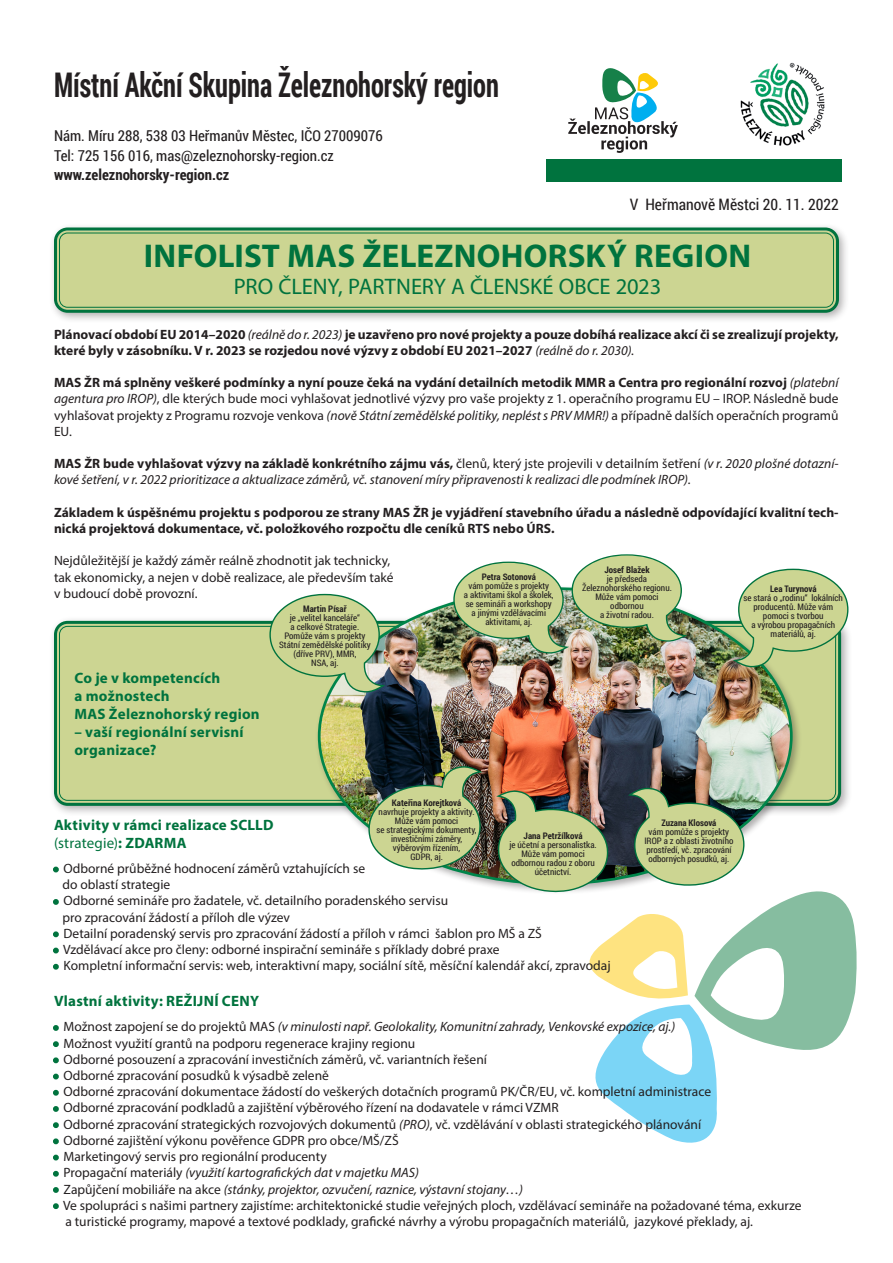
<style>
.page{position:relative;width:893px;height:1263px;background:#fff}
.page>*{position:absolute;margin:0;border:0;box-sizing:border-box;transform-origin:0 0}
.Základ_text_9_3-9_8{font:700 33.9px "Roboto Condensed";color:#231f20;scale:.78 1}
.t1{font:700 33px "Myriad Pro";letter-spacing:.01em;color:#00733e}
.t2{font:22.5px "Myriad Pro";letter-spacing:-.005em;color:#00733e}
.t3{font:15.75px "Roboto Condensed";color:#231f20}
.t4{font:700 15px "Myriad Pro";letter-spacing:.015em;color:#00733e}
.t5{font:15px "Roboto Condensed";color:#231f20}
.t6{font:700 15px "Roboto Condensed";color:#231f20}
.t7{font:15px "Myriad Pro";letter-spacing:.01em;color:#00733e}
.t8{font:13.5px/16.2px "Myriad Pro";color:#231f20;text-align:justify}
.t9{font:italic 13.5px/16.2px "Myriad Pro";color:#231f20}
.t10{font:700 13.5px/16.2px "Myriad Pro";color:#231f20}
.t11{font:9px/9px "Roboto Condensed";color:#231f20;text-align:center}
.t12{font:700 9px "Roboto Condensed";color:#231f20}
.s1{font-weight:400;font-style:italic}
.s2{font-weight:700}
.s3{font-style:italic}
.s4{font-weight:700;font-style:normal}
.s5{font-style:normal}
.s6{color:#00733e}
.s7{font-style:normal;color:#00733e}
</style>
<div class="page">
<div style="left:49px;top:223px;width:801px;height:101px;background:#231f20;opacity:.36"></div>
<div style="left:57px;top:230px;width:779px;height:80px;background:#ccd592;border-radius:11px"></div>
<div style="left:54px;top:227px;width:785px;height:86px;border:3px solid #00733e;border-radius:12px"></div>
<div style="left:59px;top:232px;width:775px;height:76px;border:1px solid #00733e;border-radius:8px"></div>
<div style="left:49px;top:616px;width:803px;height:201px;background:#231f20;opacity:.36"></div>
<div style="left:57px;top:624px;width:781px;height:179px;background:#ccd592;border-radius:11px"></div>
<div style="left:54px;top:621px;width:787px;height:185px;border:3px solid #00733e;border-radius:12px"></div>
<svg style="left:568px;top:68px;width:110px;height:85px"></svg>
<img style="left:740px;top:62px;width:85px;height:84px">
<div style="left:546px;top:159px;width:295px;height:23px;background:#00733e"></div>
<div style="left:315px;top:584px;width:488px;height:311px;background:#231f20;opacity:.36"></div>
<img style="left:319px;top:589px;width:472px;height:295px">
<svg style="left:728px;top:568px;width:122px;height:100px"></svg>
<svg style="left:268px;top:592px;width:122px;height:101px"></svg>
<img style="left:452px;top:554px;width:240px;height:101px">
<svg style="left:367px;top:764px;width:490px;height:379px"></svg>
<p class="Základ_text_9_3-9_8" style="left:54px;top:61px;width:572px">Místní Akční Skupina Železnohorský region</p>
<p class="t5" style="left:54px;top:125px;width:330px">Nám. Míru 288, 538 03 Heřmanův Městec, IČO 27009076</p>
<p class="t5" style="left:54px;top:145px;width:281px">Tel: 725 156 016, mas@zeleznohorsky-region.cz</p>
<p class="t6" style="left:54px;top:164px;width:177px">www.zeleznohorsky-region.cz</p>
<p class="t3" style="left:630px;top:193px;width:211px">V Heřmanově Městci 20. 11. 2022</p>
<p class="t1" style="left:144px;top:234px;width:609px">INFOLIST MAS ŽELEZNOHORSKÝ REGION</p>
<p class="t2" style="left:234px;top:273px;width:429px">PRO ČLENY, PARTNERY A ČLENSKÉ OBCE 2023</p>
<p class="t10" style="left:54px;top:326px;width:786px">Plánovací období EU 2014–2020 <span class="s1">(reálně do r. 2023)</span> je uzavřeno pro nové projekty a pouze dobíhá realizace akcí či se zrealizují projekty, které byly v zásobníku. V r. 2023 se rozjedou nové výzvy z období EU 2021–2027 <span class="s1">(reálně do r. 2030).</span></p>
<p class="t8" style="left:54px;top:374px;width:786px"><span class="s2">MAS ŽR má splněny veškeré podmínky a nyní pouze čeká na vydání detailních metodik MMR a Centra pro regionální rozvoj</span> <span class="s3">(platební agentura pro IROP)</span>, dle kterých bude moci vyhlašovat jednotlivé výzvy pro vaše projekty z 1. operačního programu EU – IROP. Následně bude vyhlašovat projekty z Programu rozvoje venkova <span class="s3">(nově Státní zemědělské politiky, neplést s PRV MMR!)</span> a případně dalších operačních programů EU.</p>
<p class="t9" style="left:54px;top:455px;width:786px"><span class="s4">MAS ŽR bude vyhlašovat výzvy na základě konkrétního zájmu vás,</span> <span class="s5">členů, který jste projevili v detailním šetření</span> (v r. 2020 plošné dotazní&shy;kové šetření, v r. 2022 prioritizace a aktualizace záměrů, vč. stanovení míry připravenosti k realizaci dle podmínek IROP).</p>
<p class="t10" style="left:54px;top:504px;width:786px">Základem k úspěšnému projektu s podporou ze strany MAS ŽR je vyjádření stavebního úřadu a následně odpovídající kvalitní tech&shy;nická projektová dokumentace, vč. položkového rozpočtu dle ceníků RTS nebo ÚRS.</p>
<p class="t8" style="left:54px;top:553px;width:338px">Nejdůležitější je každý záměr reálně zhodnotit jak technicky,</p>
<p class="t8" style="left:54px;top:569px;width:341px">tak ekonomicky, a nejen v době realizace, ale především také</p>
<p class="t8" style="left:54px;top:585px;width:145px">v budoucí době provozní.</p>
<p class="t12" style="left:604px;top:563px;width:47px">Josef Blažek</p>
<p class="t11" style="left:607px;top:574px;width:42px">je předseda</p>
<p class="t11" style="left:582px;top:583px;width:91px">Železnohorského regionu.<br>Může vám pomoci</p>
<p class="t11" style="left:610px;top:601px;width:35px">odbornou</p>
<p class="t11" style="left:600px;top:610px;width:55px">a životní radou.</p>
<p class="t12" style="left:482px;top:570px;width:56px">Petra Sotonová</p>
<p class="t11" style="left:464px;top:581px;width:91px">vám pomůže s projekty<br>a aktivitami škol a školek, se semináři a workshopy a jinými vzdělávacími aktivitami, aj.</p>
<p class="t12" style="left:770px;top:582px;width:48px">Lea Turynová</p>
<p class="t11" style="left:744px;top:593px;width:101px">se stará o „rodinu“ lokálních producentů. Může vám</p>
<p class="t11" style="left:763px;top:611px;width:62px">pomoci s tvorbou</p>
<p class="t11" style="left:751px;top:620px;width:85px">a výrobou propagačních materiálů, aj.</p>
<p class="t12" style="left:303px;top:603px;width:45px">Martin Písař</p>
<p class="t11" style="left:284px;top:613px;width:83px">je „velitel kanceláře“<br>a celkové Strategie.<br>Pomůže vám s projekty</p>
<p class="t11" style="left:279px;top:640px;width:93px">Státní zemědělské politiky (dříve PRV), MMR,</p>
<p class="t11" style="left:311px;top:658px;width:29px">NSA, aj.</p>
<p class="t4" style="left:74px;top:668px;width:147px">Co je v kompetencích</p>
<p class="t4" style="left:74px;top:686px;width:97px">a možnostech</p>
<p class="t4" style="left:74px;top:704px;width:187px">MAS Železnohorský region</p>
<p class="t4" style="left:74px;top:722px;width:171px">– vaší regionální servisní</p>
<p class="t4" style="left:74px;top:740px;width:84px">organizace?</p>
<p class="t12" style="left:392px;top:797px;width:71px">Kateřina Korejtková</p>
<p class="t11" style="left:379px;top:807px;width:97px">navrhuje projekty a aktivity.<br>Může vám pomoci</p>
<p class="t11" style="left:377px;top:825px;width:101px">se strategickými dokumenty, investičními záměry,</p>
<p class="t11" style="left:393px;top:843px;width:69px">výběrovým řízením,</p>
<p class="t11" style="left:410px;top:852px;width:34px">GDPR, aj.</p>
<p class="t12" style="left:661px;top:816px;width:57px">Zuzana Klosová</p>
<p class="t11" style="left:649px;top:827px;width:82px">vám pomůže s projekty</p>
<p class="t11" style="left:644px;top:836px;width:91px">IROP a z oblasti životního</p>
<p class="t11" style="left:646px;top:845px;width:87px">prostředí, vč. zpracování</p>
<p class="t11" style="left:648px;top:854px;width:82px">odborných posudků, aj.</p>
<p class="t4" style="left:54px;top:815px;width:221px">Aktivity v rámci realizace SCLLD</p>
<p class="t7" style="left:54px;top:833px;width:134px">(strategie)<span class="s2">: ZDARMA</span></p>
<p class="t8" style="left:54px;top:860px;width:313px"><span class="s6">•</span> Odborné průběžné hodnocení záměrů vztahujících se</p>
<p class="t8" style="left:63px;top:876px;width:109px">do oblastí strategie</p>
<p class="t8" style="left:54px;top:893px;width:396px"><span class="s6">•</span> Odborné semináře pro žadatele, vč. detailního poradenského servisu</p>
<p class="t8" style="left:63px;top:909px;width:229px">pro zpracování žádostí a příloh dle výzev</p>
<p class="t8" style="left:54px;top:925px;width:489px"><span class="s6">•</span> Detailní poradenský servis pro zpracování žádostí a příloh v rámci šablon pro MŠ a ZŠ</p>
<p class="t8" style="left:54px;top:941px;width:447px"><span class="s6">•</span> Vzdělávací akce pro členy: odborné inspirační semináře s příklady dobré praxe</p>
<p class="t8" style="left:54px;top:957px;width:558px"><span class="s6">•</span> Kompletní informační servis: web, interaktivní mapy, sociální sítě, měsíční kalendář akcí, zpravodaj</p>
<p class="t4" style="left:54px;top:991px;width:207px">Vlastní aktivity: REŽIJNÍ CENY</p>
<p class="t9" style="left:54px;top:1019px;width:623px"><span class="s7">•</span> <span class="s5">Možnost zapojení se do projektů MAS</span> (v minulosti např. Geolokality, Komunitní zahrady, Venkovské expozice, aj.)</p>
<p class="t8" style="left:54px;top:1035px;width:363px"><span class="s6">•</span> Možnost využití grantů na podporu regenerace krajiny regionu</p>
<p class="t8" style="left:54px;top:1051px;width:435px"><span class="s6">•</span> Odborné posouzení a zpracování investičních záměrů, vč. variantních řešení</p>
<p class="t8" style="left:54px;top:1067px;width:276px"><span class="s6">•</span> Odborné zpracování posudků k výsadbě zeleně</p>
<p class="t8" style="left:54px;top:1083px;width:659px"><span class="s6">•</span> Odborné zpracování dokumentace žádostí do veškerých dotačních programů PK/ČR/EU, vč. kompletní administrace</p>
<p class="t8" style="left:54px;top:1100px;width:506px"><span class="s6">•</span> Odborné zpracování podkladů a zajištění výběrového řízení na dodavatele v rámci VZMR</p>
<p class="t8" style="left:54px;top:1116px;width:649px"><span class="s6">•</span> Odborné zpracování strategických rozvojových dokumentů <span class="s3">(PRO)</span>, vč. vzdělávání v oblasti strategického plánování</p>
<p class="t8" style="left:54px;top:1132px;width:346px"><span class="s6">•</span> Odborné zajištění výkonu pověřence GDPR pro obce/MŠ/ZŠ</p>
<p class="t8" style="left:54px;top:1148px;width:274px"><span class="s6">•</span> Marketingový servis pro regionální producenty</p>
<p class="t9" style="left:54px;top:1164px;width:367px"><span class="s7">•</span> <span class="s5">Propagační materiály</span> (využití kartografických dat v majetku MAS)</p>
<p class="t9" style="left:54px;top:1181px;width:470px"><span class="s7">•</span> <span class="s5">Zapůjčení mobiliáře na akce</span> (stánky, projektor, ozvučení, raznice, výstavní stojany…)</p>
<p class="t8" style="left:65px;top:1197px;width:737px;text-indent:-11px"><span class="s6">•</span> Ve spolupráci s našimi partnery zajistíme: architektonické studie veřejných ploch, vzdělávací semináře na požadované téma, exkurze a turistické programy, mapové a textové podklady, grafické návrhy a výrobu propagačních materiálů, jazykové překlady, aj.</p>
<p class="t12" style="left:524px;top:830px;width:60px">Jana Petržílková</p>
<p class="t11" style="left:509px;top:840px;width:89px">je účetní a personalistka.</p>
<p class="t11" style="left:521px;top:849px;width:65px">Může vám pomoci</p>
<p class="t11" style="left:511px;top:858px;width:85px">odbornou radou z oboru účetnictví.</p>
</div>
